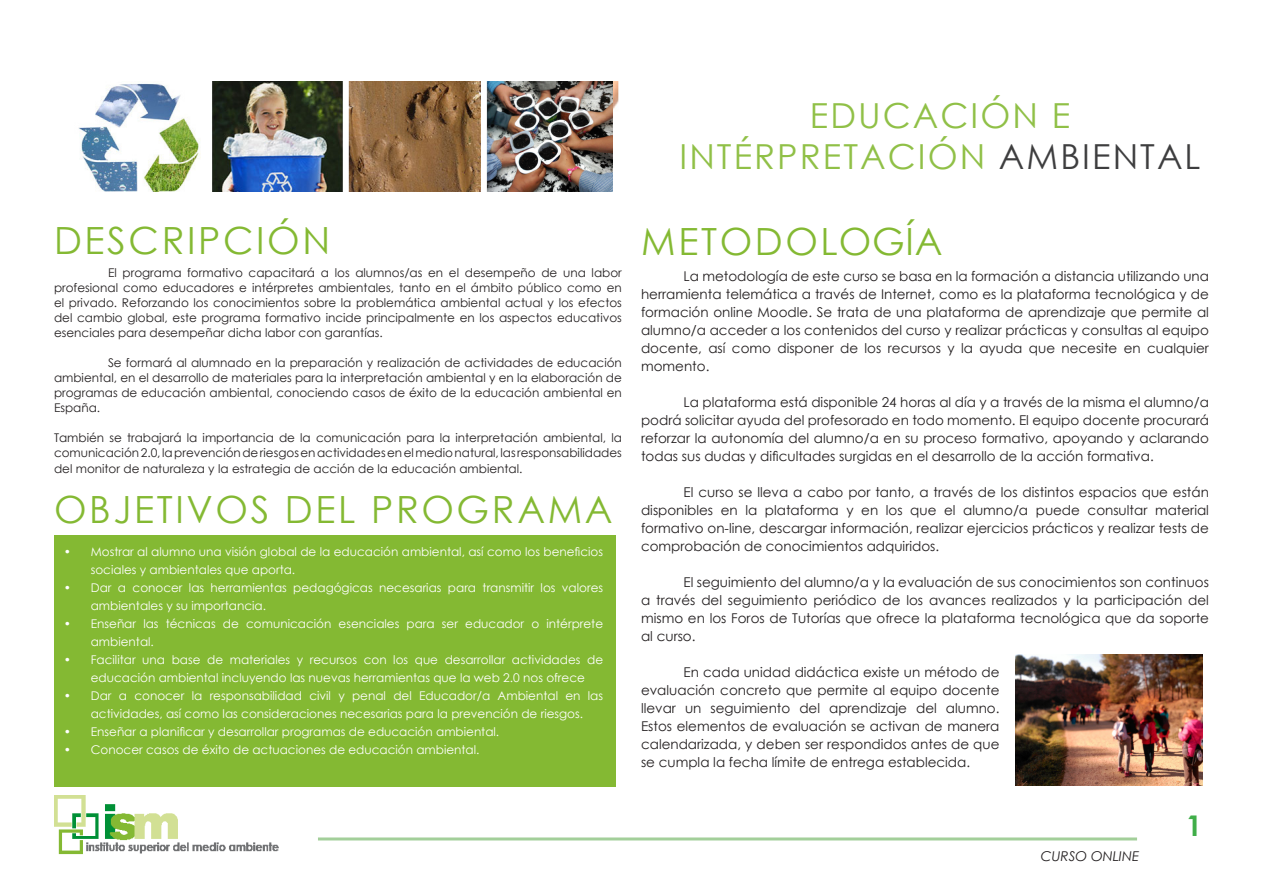
<style>
.page{position:relative;width:1263px;height:893px;background:#fff}
.page>*{position:absolute;margin:0;border:0;box-sizing:border-box;transform-origin:0 0}
.t1{font:37.5px "Century Gothic";letter-spacing:.07em;color:#84b933}
.t2{font:34.5px/41.4px "Century Gothic";letter-spacing:.06em;color:#90c047;text-align:center}
.t3{font:700 28.5px "Century Gothic";color:#40ae49}
.t4{font:13.5px/18px "Century Gothic";color:#231f20;text-align:justify}
.t5{font:italic 13.5px "Century Gothic";color:#231f20}
.t6{font:12px/15px "Century Gothic";color:#231f20;text-align:justify}
.t7{font:12px/18px "Century Gothic";color:#fff}
.s1{color:#3e3e3f}
</style>
<div class="page">
<img style="left:54px;top:795px;width:225px;height:60px">
<hr style="left:318px;top:837px;width:819px;height:3px;background:#a3cf9a">
<img style="left:79px;top:82px;width:540px;height:109px">
<img style="left:487px;top:82px;width:125px;height:109px">
<div style="left:54px;top:535px;width:561px;height:252px;background:#84b933"></div>
<img style="left:1015px;top:655px;width:187px;height:130px">
<h2 class="t2" style="left:679px;top:94px;width:523px">EDUCACIÓN E<br>INTÉRPRETACIÓN <span class="s1">AMBIENTAL</span></h2>
<p class="t1" style="left:54px;top:214px;width:278px">DESCRIPCIÓN</p>
<p class="t6" style="left:54px;top:265px;width:569px;text-indent:54px">El programa formativo capacitará a los alumnos/as en el desempeño de una labor profesional como educadores e intérpretes ambientales, tanto en el ámbito público como en el privado. Reforzando los conocimientos sobre la problemática ambiental actual y los efectos del cambio global, este programa formativo incide principalmente en los aspectos educativos esenciales para desempeñar dicha labor con garantías.</p>
<p class="t6" style="left:54px;top:355px;width:569px;text-indent:54px">Se formará al alumnado en la preparación y realización de actividades de educación ambiental, en el desarrollo de materiales para la interpretación ambiental y en la elaboración de programas de educación ambiental, conociendo casos de éxito de la educación ambiental en España.</p>
<p class="t6" style="left:54px;top:430px;width:569px">También se trabajará la importancia de la comunicación para la interpretación ambiental, la comunicación 2.0, la prevención de riesgos en actividades en el medio natural, las responsabilidades</p>
<p class="t6" style="left:54px;top:461px;width:470px">del monitor de naturaleza y la estrategia de acción de la educación ambiental.</p>
<p class="t1" style="left:54px;top:483px;width:560px">OBJETIVOS DEL PROGRAMA</p>
<p class="t7" style="left:91px;top:542px;width:514px;text-indent:-27px">• Mostrar al alumno una visión global de la educación ambiental, así como los beneficios sociales y ambientales que aporta.</p>
<p class="t7" style="left:91px;top:578px;width:514px;text-indent:-27px">• Dar a conocer las herramientas pedagógicas necesarias para transmitir los valores ambientales y su importancia.</p>
<p class="t7" style="left:91px;top:614px;width:514px;text-indent:-27px">• Enseñar las técnicas de comunicación esenciales para ser educador o intérprete ambiental.</p>
<p class="t7" style="left:91px;top:650px;width:514px;text-indent:-27px">• Facilitar una base de materiales y recursos con los que desarrollar actividades de educación ambiental incluyendo las nuevas herramientas que la web 2.0 nos ofrece</p>
<p class="t7" style="left:64px;top:686px;width:541px;text-align:center">• Dar a conocer la responsabilidad civil y penal del Educador/a Ambiental en las actividades, así como las consideraciones necesarias para la prevención de riesgos.</p>
<p class="t7" style="left:64px;top:722px;width:437px">• Enseñar a planificar y desarrollar programas de educación ambiental.</p>
<p class="t7" style="left:64px;top:740px;width:417px">• Conocer casos de éxito de actuaciones de educación ambiental.</p>
<p class="t1" style="left:641px;top:215px;width:303px">METODOLOGÍA</p>
<p class="t4" style="left:641px;top:267px;width:569px;text-indent:43px">La metodología de este curso se basa en la formación a distancia utilizando una herramienta telemática a través de Internet, como es la plataforma tecnológica y de formación online Moodle. Se trata de una plataforma de aprendizaje que permite al alumno/a acceder a los contenidos del curso y realizar prácticas y consultas al equipo docente, así como disponer de los recursos y la ayuda que necesite en cualquier momento.</p>
<p class="t4" style="left:641px;top:393px;width:569px;text-indent:43px">La plataforma está disponible 24 horas al día y a través de la misma el alumno/a podrá solicitar ayuda del profesorado en todo momento. El equipo docente procurará reforzar la autonomía del alumno/a en su proceso formativo, apoyando y aclarando todas sus dudas y dificultades surgidas en el desarrollo de la acción formativa.</p>
<p class="t4" style="left:641px;top:483px;width:569px;text-indent:43px">El curso se lleva a cabo por tanto, a través de los distintos espacios que están disponibles en la plataforma y en los que el alumno/a puede consultar material formativo on-line, descargar información, realizar ejercicios prácticos y realizar tests de comprobación de conocimientos adquiridos.</p>
<p class="t4" style="left:641px;top:573px;width:569px;text-indent:43px">El seguimiento del alumno/a y la evaluación de sus conocimientos son continuos a través del seguimiento periódico de los avances realizados y la participación del mismo en los Foros de Tutorías que ofrece la plataforma tecnológica que da soporte al curso.</p>
<p class="t4" style="left:641px;top:663px;width:360px;text-indent:43px">En cada unidad didáctica existe un método de evaluación concreto que permite al equipo docente llevar un seguimiento del aprendizaje del alumno.<br>Estos elementos de evaluación se activan de manera calendarizada, y deben ser respondidos antes de que se cumpla la fecha límite de entrega establecida.</p>
<p class="t5" style="left:1041px;top:846px;width:100px">CURSO ONLINE</p>
<h3 class="t3" style="left:1186px;top:804px;width:17px">1</h3>
</div>
